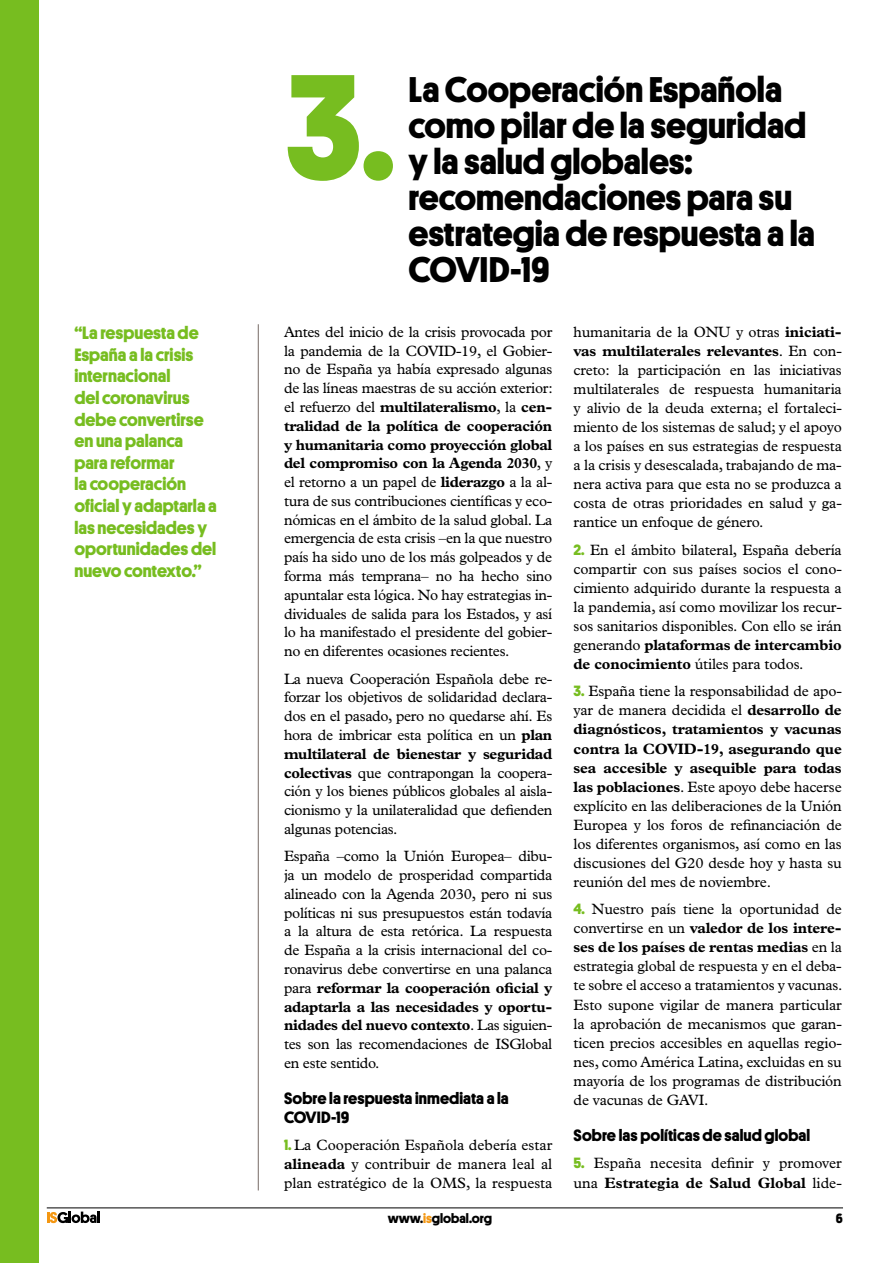
<style>
.page{position:relative;width:893px;height:1263px;background:#fff}
.page>*{position:absolute;margin:0;border:0;box-sizing:border-box;transform-origin:0 0}
.t1{font:700 150px "Platform";color:#77bd20}
.t2{font:700 36px/36px "Platform";color:#000}
.t3{font:700 18px/21.6px "Platform";color:#77bd20}
.t4{font:700 16.5px/18.8px "Platform";letter-spacing:.005em;color:#000}
.t5{font:15px/18.8px "Plantin";letter-spacing:-.01em;color:#000;text-align:justify}
.t6{font:700 13.5px "Platform";color:#000}
.s1{font-weight:700}
.s2{font-family:"Platform";font-weight:700;color:#77bd20}
.s3{color:#f49712}
</style>
<div class="page">
<svg style="left:47px;top:1211px;width:53px;height:12px"></svg>
<hr style="left:47px;top:1207px;width:796px;height:1px;background:#000">
<div style="left:0;top:0;width:38px;height:1262px;background:#77bd20"></div>
<hr style="left:258px;top:324px;width:1px;height:866px;background:#867b77">
<p class="t3" style="left:74px;top:321px;width:144px">“La respuesta de<br>España a la crisis internacional<br>del coronavirus debe convertirse en una palanca para reformar<br>la cooperación oficial y adaptarla a las necesidades y oportunidades del nuevo contexto.”</p>
<h1 class="t1" style="left:285px;top:17px;width:111px">3.</h1>
<h2 class="t2" style="left:409px;top:69px;width:408px">La Cooperación Española como pilar de la seguridad y la salud globales: recomendaciones para su estrategia de respuesta a la<br>COVID-19</h2>
<p class="t5" style="left:284px;top:322px;width:270px">Antes del inicio de la crisis provocada por la pandemia de la COVID-19, el Gobier&shy;no de España ya había expresado algunas de las líneas maestras de su acción exterior: el refuerzo del <span class="s1">multilateralismo</span>, la <span class="s1">cen&shy;tralidad de la política de cooperación y humanitaria como proyección global del compromiso con la Agenda 2030</span>, y el retorno a un papel de <span class="s1">liderazgo</span> a la al&shy;tura de sus contribuciones científicas y eco&shy;nómicas en el ámbito de la salud global. La emergencia de esta crisis –en la que nuestro país ha sido uno de los más golpeados y de forma más temprana– no ha hecho sino apuntalar esta lógica. No hay estrategias in&shy;dividuales de salida para los Estados, y así lo ha manifestado el presidente del gobier&shy;no en diferentes ocasiones recientes.</p>
<p class="t5" style="left:284px;top:669px;width:270px">La nueva Cooperación Española debe re&shy;forzar los objetivos de solidaridad declara&shy;dos en el pasado, pero no quedarse ahí. Es hora de imbricar esta política en un <span class="s1">plan multilateral de bienestar y seguridad colectivas</span> que contrapongan la coopera&shy;ción y los bienes públicos globales al aisla&shy;cionismo y la unilateralidad que defienden algunas potencias.</p>
<p class="t5" style="left:284px;top:847px;width:270px">España –como la Unión Europea– dibu&shy;ja un modelo de prosperidad compartida alineado con la Agenda 2030, pero ni sus políticas ni sus presupuestos están todavía a la altura de esta retórica. La respuesta de España a la crisis internacional del co&shy;ronavirus debe convertirse en una palanca para <span class="s1">reformar la cooperación oficial y adaptarla a las necesidades y oportu&shy;nidades del nuevo contexto</span>. Las siguien&shy;tes son las recomendaciones de ISGlobal en este sentido.</p>
<p class="t4" style="left:284px;top:1088px;width:226px">Sobre la respuesta inmediata a la<br>COVID-19</p>
<p class="t5" style="left:284px;top:1135px;width:270px"><span class="s2">1.</span> La Cooperación Española debería estar <span class="s1">alineada</span> y contribuir de manera leal al plan estratégico de la OMS, la respuesta</p>
<p class="t5" style="left:574px;top:322px;width:270px">humanitaria de la ONU y otras <span class="s1">iniciati&shy;vas multilaterales relevantes</span>. En con&shy;creto: la participación en las iniciativas multilaterales de respuesta humanitaria y alivio de la deuda externa; el fortaleci&shy;miento de los sistemas de salud; y el apoyo a los países en sus estrategias de respuesta a la crisis y desescalada, trabajando de ma&shy;nera activa para que esta no se produzca a costa de otras prioridades en salud y ga&shy;rantice un enfoque de género.</p>
<p class="t5" style="left:574px;top:540px;width:270px"><span class="s2">2.</span> En el ámbito bilateral, España debería compartir con sus países socios el cono&shy;cimiento adquirido durante la respuesta a la pandemia, así como movilizar los recur&shy;sos sanitarios disponibles. Con ello se irán generando <span class="s1">plataformas de intercambio de conocimiento</span> útiles para todos.</p>
<p class="t5" style="left:574px;top:682px;width:270px"><span class="s2">3.</span> España tiene la responsabilidad de apo&shy;yar de manera decidida el <span class="s1">desarrollo de diagnósticos, tratamientos y vacunas contra la COVID-19, asegurando que sea accesible y asequible para todas las poblaciones</span>. Este apoyo debe hacerse explícito en las deliberaciones de la Unión Europea y los foros de refinanciación de los diferentes organismos, así como en las discusiones del G20 desde hoy y hasta su reunión del mes de noviembre.</p>
<p class="t5" style="left:574px;top:899px;width:270px"><span class="s2">4.</span> Nuestro país tiene la oportunidad de convertirse en un <span class="s1">valedor de los intere&shy;ses de los países de rentas medias</span> en la estrategia global de respuesta y en el deba&shy;te sobre el acceso a tratamientos y vacunas.<br>Esto supone vigilar de manera particular la aprobación de mecanismos que garan&shy;ticen precios accesibles en aquellas regio&shy;nes, como América Latina, excluidas en su mayoría de los programas de distribución de vacunas de GAVI.</p>
<p class="t4" style="left:574px;top:1125px;width:238px">Sobre las políticas de salud global</p>
<p class="t5" style="left:574px;top:1154px;width:270px"><span class="s2">5.</span> España necesita definir y promover una <span class="s1">Estrategia de Salud Global</span> lide-</p>
<p class="t6" style="left:388px;top:1208px;width:106px">www.<span class="s3">is</span>global.org</p>
<p class="t6" style="left:836px;top:1208px;width:9px">6</p>
</div>
